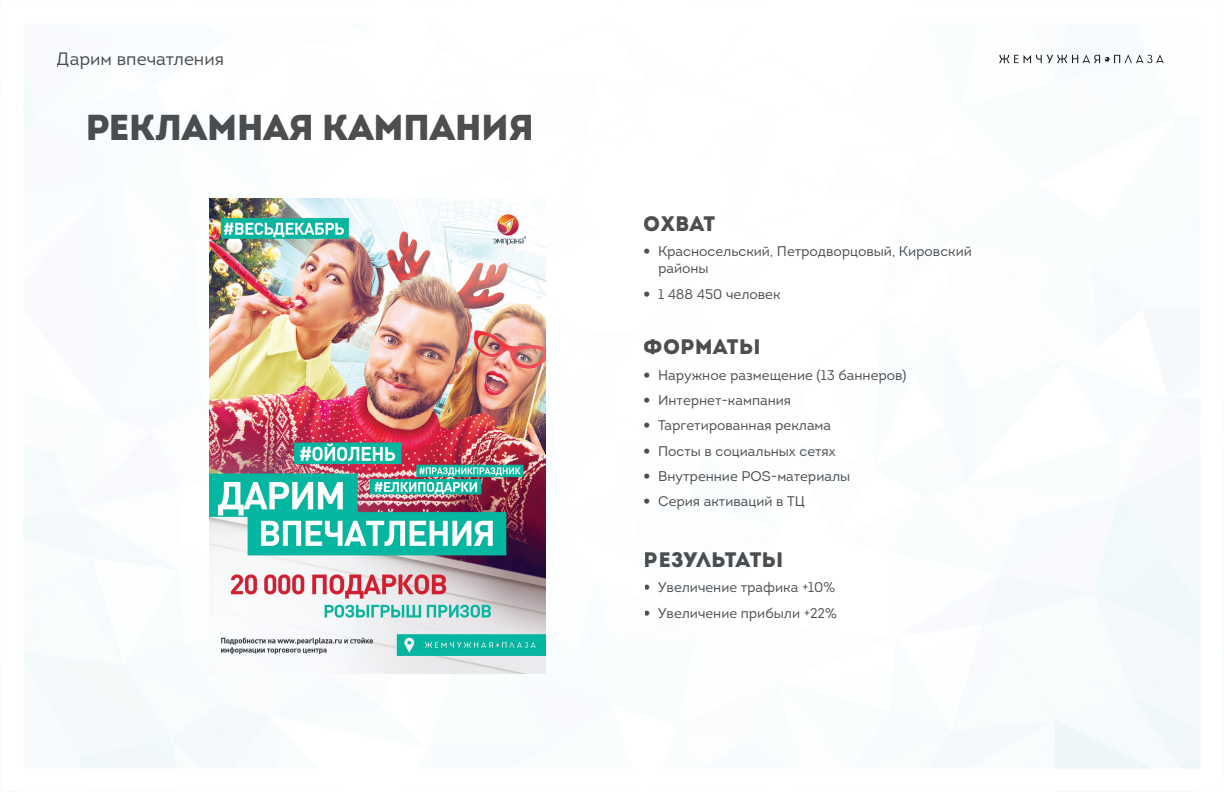
<style>
.page{position:relative;width:1224px;height:792px;background:#fff}
.page>*{position:absolute;margin:0;border:0;box-sizing:border-box;transform-origin:0 0}
.t1{font:36px "Intro Black Caps";color:#4c4e50}
.t2{font:21px "Intro";color:#4c4e50}
.t3{font:18px "Intro";color:#4c4e50}
.t4{font:14px/16.8px "Intro";color:#4c4e50}
.s1{font-family:"Daxline Cyr";font-weight:700;font-size:18px}
</style>
<div class="page">
<img style="left:24px;top:54px;width:1176px;height:714px">
<img style="left:210px;top:198px;width:336px;height:476px">
<svg style="left:999px;top:55px;width:165px;height:8px"></svg>
<p class="t3" style="left:57px;top:47px;width:169px">Дарим впечатления</p>
<h1 class="t1" style="left:85px;top:104px;width:450px">Рекламная кампания</h1>
<h2 class="t2" style="left:644px;top:211px;width:73px">Охват</h2>
<p class="t4" style="left:658px;top:243px;width:315px;text-indent:-14px"><span class="s1">•</span> Красносельский, Петродворцовый, Кировский районы</p>
<p class="t4" style="left:644px;top:285px;width:138px"><span class="s1">•</span> 1 488 450 человек</p>
<h2 class="t2" style="left:644px;top:335px;width:118px">Форматы</h2>
<p class="t4" style="left:644px;top:367px;width:264px"><span class="s1">•</span> Наружное размещение (13 баннеров)</p>
<p class="t4" style="left:644px;top:392px;width:149px"><span class="s1">•</span> Интернет-кампания</p>
<p class="t4" style="left:644px;top:417px;width:189px"><span class="s1">•</span> Таргетированная реклама</p>
<p class="t4" style="left:644px;top:443px;width:193px"><span class="s1">•</span> Посты в социальных сетях</p>
<p class="t4" style="left:644px;top:468px;width:208px"><span class="s1">•</span> Внутренние POS-материалы</p>
<p class="t4" style="left:644px;top:493px;width:163px"><span class="s1">•</span> Серия активаций в ТЦ</p>
<h2 class="t2" style="left:644px;top:547px;width:141px">Результаты</h2>
<p class="t4" style="left:644px;top:579px;width:193px"><span class="s1">•</span> Увеличение трафика +10%</p>
<p class="t4" style="left:644px;top:605px;width:195px"><span class="s1">•</span> Увеличение прибыли +22%</p>
</div>
